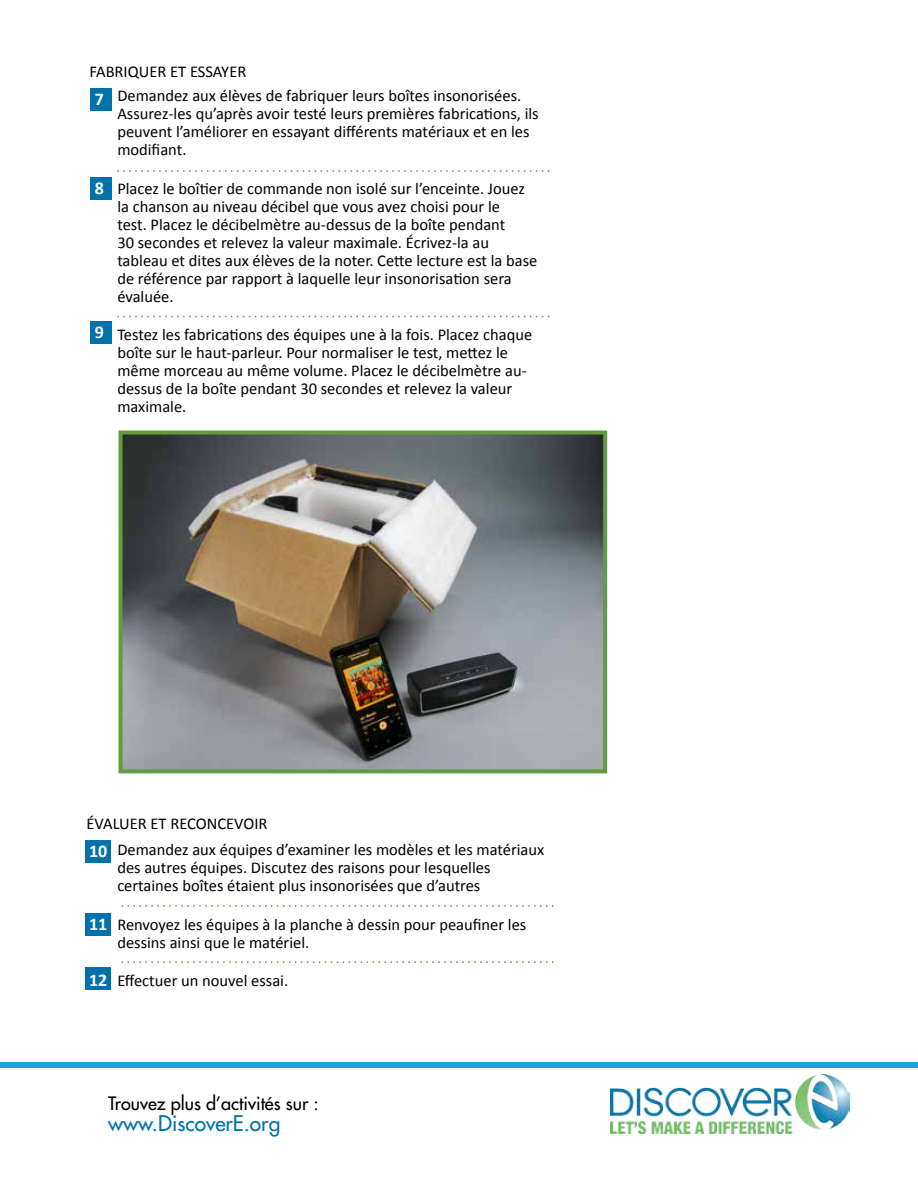
<style>
.page{position:relative;width:918px;height:1188px;background:#fff}
.page>*{position:absolute;margin:0;border:0;box-sizing:border-box;transform-origin:0 0}
.t1{font:21px "Futura";color:#0072ab}
.t2{font:18px "Futura";color:#000}
.t3{font:700 18px "Calibri";color:#fff}
.t4{font:16.5px/18px "Calibri";color:#000}
.s1{font-weight:700;font-size:18px;color:#fff}
</style>
<div class="page">
<div style="left:0;top:1062px;width:918px;height:6px;background:#20a0db"></div>
<svg style="left:122px;top:961px;width:432px;height:2px"></svg>
<svg style="left:122px;top:905px;width:432px;height:2px"></svg>
<svg style="left:117px;top:316px;width:432px;height:1px"></svg>
<svg style="left:117px;top:170px;width:432px;height:2px"></svg>
<div style="left:85px;top:840px;width:26px;height:23px;background:#0072ab"></div>
<div style="left:85px;top:914px;width:26px;height:22px;background:#0072ab"></div>
<div style="left:85px;top:968px;width:26px;height:22px;background:#0072ab"></div>
<img style="left:123px;top:436px;width:479px;height:332px">
<div style="left:118px;top:431px;width:489px;height:342px;border:4px solid #659a41"></div>
<img style="left:610px;top:1074px;width:239px;height:60px">
<div style="left:90px;top:88px;width:21px;height:23px;background:#0072ab"></div>
<div style="left:90px;top:177px;width:21px;height:23px;background:#0072ab"></div>
<div style="left:90px;top:321px;width:21px;height:23px;background:#0072ab"></div>
<p class="t4" style="left:89px;top:63px;width:158px">FABRIQUER ET ESSAYER</p>
<p class="t3" style="left:95px;top:87px;width:11px">7</p>
<p class="t3" style="left:95px;top:176px;width:11px">8</p>
<p class="t3" style="left:95px;top:320px;width:11px">9</p>
<p class="t4" style="left:117px;top:87px;width:423px">Demandez aux élèves de fabriquer leurs boîtes insonorisées.<br>Assurez-les qu’après avoir testé leurs premières fabrications, ils peuvent l’améliorer en essayant différents matériaux et en les modifiant.</p>
<p class="t4" style="left:117px;top:179px;width:422px">Placez le boîtier de commande non isolé sur l’enceinte. Jouez la chanson au niveau décibel que vous avez choisi pour le<br>test. Placez le décibelmètre au-dessus de la boîte pendant<br>30 secondes et relevez la valeur maximale. Écrivez-la au tableau et dites aux élèves de la noter. Cette lecture est la base de référence par rapport à laquelle leur insonorisation sera évaluée.</p>
<p class="t4" style="left:117px;top:325px;width:416px">Testez les fabrications des équipes une à la fois. Placez chaque boîte sur le haut-parleur. Pour normaliser le test, mettez le même morceau au même volume. Placez le décibelmètre au&shy;dessus de la boîte pendant 30 secondes et relevez la valeur maximale.</p>
<p class="t4" style="left:86px;top:814px;width:183px">ÉVALUER ET RECONCEVOIR</p>
<p class="t4" style="left:117px;top:841px;width:429px;text-indent:-28px"><span class="s1">10</span> Demandez aux équipes d’examiner les modèles et les matériaux des autres équipes. Discutez des raisons pour lesquelles certaines boîtes étaient plus insonorisées que d’autres</p>
<p class="t4" style="left:117px;top:915px;width:411px">Renvoyez les équipes à la planche à dessin pour peaufiner les dessins ainsi que le matériel.</p>
<p class="t4" style="left:117px;top:971px;width:172px">Effectuer un nouvel essai.</p>
<p class="t3" style="left:89px;top:913px;width:20px">11</p>
<p class="t3" style="left:89px;top:968px;width:20px">12</p>
<p class="t2" style="left:108px;top:1092px;width:212px">Trouvez plus d’activités sur :</p>
<p class="t1" style="left:108px;top:1110px;width:174px">www.DiscoverE.org</p>
</div>
